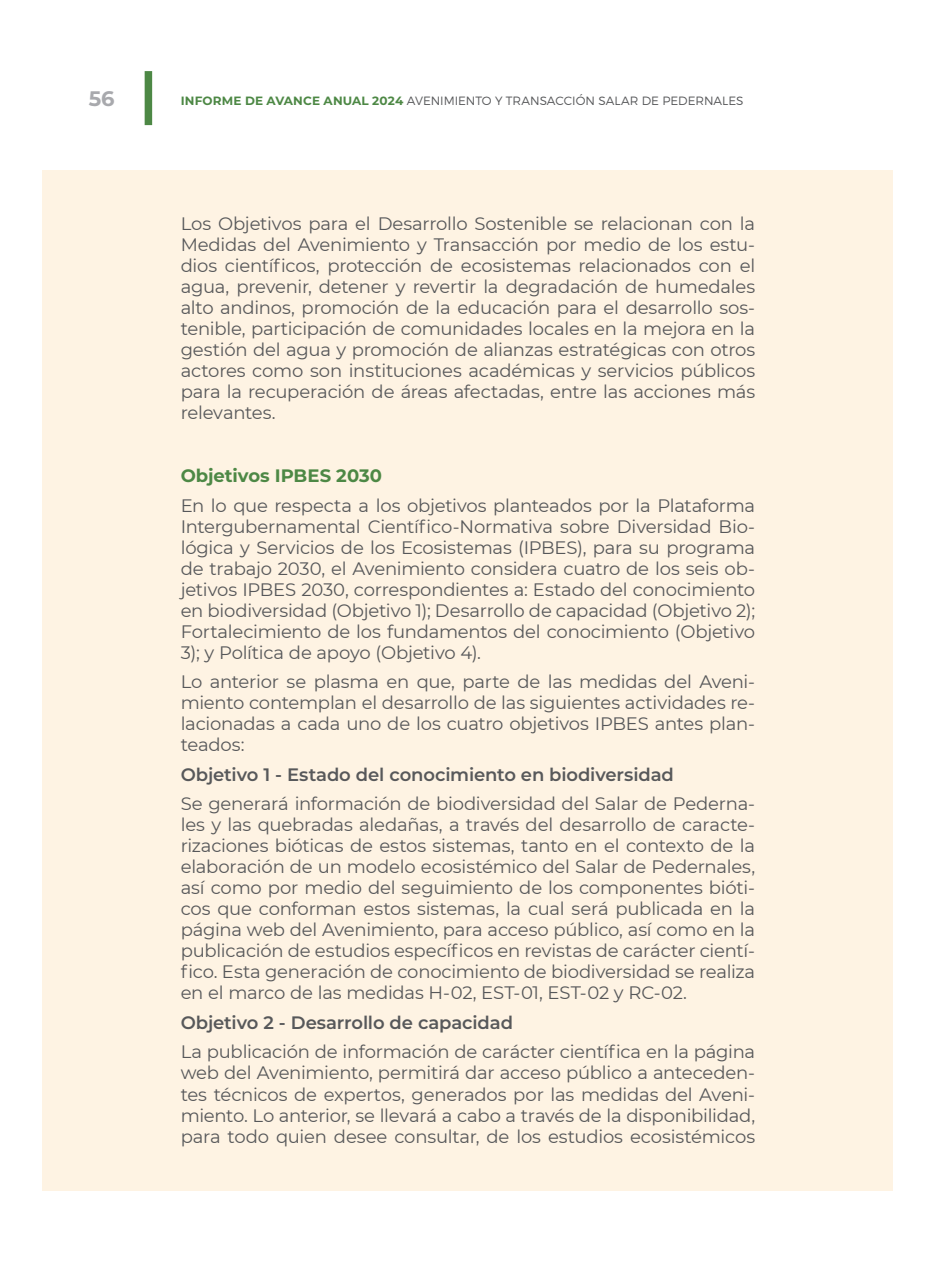
<style>
.page{position:relative;width:936px;height:1276px;background:#fff}
.page>*{position:absolute;margin:0;border:0;box-sizing:border-box;transform-origin:0 0}
.t1{font:700 21px "Montserrat";color:#a8a9ad}
.t2{font:18px/21px "Montserrat";letter-spacing:-.015em;color:#57585a;text-align:justify}
.t3{font:600 18px "Montserrat";letter-spacing:-.01em;color:#57585a}
.t4{font:700 18px "Montserrat";color:#4d8845}
.t5{font:300 12px "Montserrat";color:#57585a}
.s1{font-weight:700;color:#4d8845}
</style>
<div class="page">
<div style="left:145px;top:71px;width:7px;height:54px;background:#4d8845"></div>
<div style="left:43px;top:170px;width:850px;height:1021px;background:#fef3e3"></div>
<p class="t1" style="left:89px;top:84px;width:27px">56</p>
<p class="t5" style="left:181px;top:93px;width:564px"><span class="s1">INFORME DE AVANCE ANUAL 2024</span> AVENIMIENTO Y TRANSACCIÓN SALAR DE PEDERNALES</p>
<p class="t2" style="left:181px;top:212px;width:576px">Los Objetivos para el Desarrollo Sostenible se relacionan con la Medidas del Avenimiento y Transacción por medio de los estu&shy;dios científicos, protección de ecosistemas relacionados con el agua, prevenir, detener y revertir la degradación de humedales alto andinos, promoción de la educación para el desarrollo sos&shy;tenible, participación de comunidades locales en la mejora en la gestión del agua y promoción de alianzas estratégicas con otros actores como son instituciones académicas y servicios públicos para la recuperación de áreas afectadas, entre las acciones más relevantes.</p>
<p class="t4" style="left:181px;top:463px;width:203px">Objetivos IPBES 2030</p>
<p class="t2" style="left:181px;top:494px;width:576px">En lo que respecta a los objetivos planteados por la Plataforma Intergubernamental Científico-Normativa sobre Diversidad Bio&shy;lógica y Servicios de los Ecosistemas (IPBES), para su programa de trabajo 2030, el Avenimiento considera cuatro de los seis ob&shy;jetivos IPBES 2030, correspondientes a: Estado del conocimiento en biodiversidad (Objetivo 1); Desarrollo de capacidad (Objetivo 2); Fortalecimiento de los fundamentos del conocimiento (Objetivo 3); y Política de apoyo (Objetivo 4).</p>
<p class="t2" style="left:181px;top:671px;width:576px">Lo anterior se plasma en que, parte de las medidas del Aveni&shy;miento contemplan el desarrollo de las siguientes actividades re&shy;lacionadas a cada uno de los cuatro objetivos IPBES antes plan&shy;teados:</p>
<p class="t3" style="left:181px;top:761px;width:494px">Objetivo 1 - Estado del conocimiento en biodiversidad</p>
<p class="t2" style="left:181px;top:793px;width:576px">Se generará información de biodiversidad del Salar de Pederna&shy;les y las quebradas aledañas, a través del desarrollo de caracte&shy;rizaciones bióticas de estos sistemas, tanto en el contexto de la elaboración de un modelo ecosistémico del Salar de Pedernales, así como por medio del seguimiento de los componentes bióti&shy;cos que conforman estos sistemas, la cual será publicada en la página web del Avenimiento, para acceso público, así como en la publicación de estudios específicos en revistas de carácter cientí&shy;fico. Esta generación de conocimiento de biodiversidad se realiza en el marco de las medidas H-02, EST-01, EST-02 y RC-02.</p>
<p class="t3" style="left:181px;top:1009px;width:334px">Objetivo 2 - Desarrollo de capacidad</p>
<p class="t2" style="left:181px;top:1041px;width:576px">La publicación de información de carácter científica en la página web del Avenimiento, permitirá dar acceso público a anteceden&shy;tes técnicos de expertos, generados por las medidas del Aveni&shy;miento. Lo anterior, se llevará a cabo a través de la disponibilidad, para todo quien desee consultar, de los estudios ecosistémicos</p>
</div>
